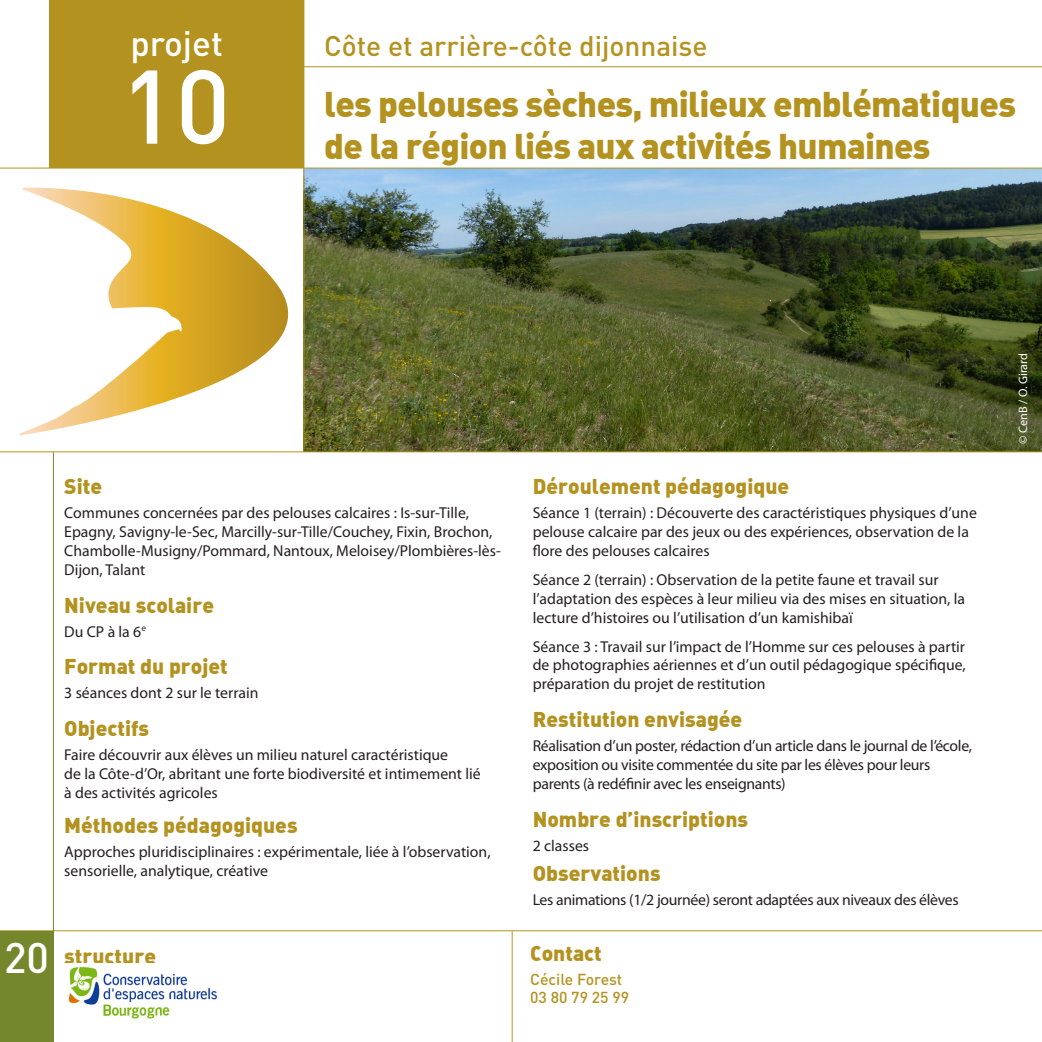
<style>
.page{position:relative;width:1042px;height:1042px;background:#fff}
.page>*{position:absolute;margin:0;border:0;box-sizing:border-box;transform-origin:0 0}
.t1{font:500 102.9px "DIN";color:#fff}
.t2{font:500 42.18px "DIN";color:#fff}
.t3{font:35px/42px "DIN Black Alternate";letter-spacing:-.02em;color:#b4921f}
.t4{font:500 35px "DIN";color:#fff}
.t5{font:500 28px "DIN";color:#b4921f}
.t6{font:21px "DIN Black Alternate";color:#b4921f}
.t7{font:15.75px/18.9px "Myriad Pro";color:#231f20}
.t8{font:15.75px/18.9px "Myriad Pro";letter-spacing:-.02em;color:#231f20}
.t9{font:500 15.75px/18.9px "DIN";color:#b4921f}
.t10{font:12.25px "Myriad Pro";color:#fff}
</style>
<div class="page">
<img style="left:304px;top:169px;width:738px;height:282px">
<div style="left:49px;top:0;width:254px;height:168px;background:#b4921f"></div>
<svg style="left:19px;top:188px;width:336px;height:247px"></svg>
<hr style="left:304px;top:66px;width:738px;height:1px;background:#b4921f">
<hr style="left:0;top:451px;width:1042px;height:1px;background:#b4921f">
<hr style="left:0;top:168px;width:1042px;height:1px;background:#b4921f">
<hr style="left:0;top:930px;width:1042px;height:1px;background:#b4921f">
<hr style="left:303px;top:0;width:1px;height:452px;background:#b4921f">
<hr style="left:512px;top:931px;width:1px;height:111px;background:#b4921f">
<img style="left:68px;top:966px;width:150px;height:53px">
<div style="left:0;top:931px;width:54px;height:111px;background:#74872c"></div>
<hr style="left:53px;top:452px;width:1px;height:590px;background:#74872c">
<h3 class="t4" style="left:131px;top:21px;width:94px">projet</h3>
<h1 class="t1" style="left:121px;top:41px;width:111px">10</h1>
<h3 class="t5" style="left:324px;top:28px;width:385px">Côte et arrière-côte dijonnaise</h3>
<h3 class="t3" style="left:324px;top:81px;width:693px">les pelouses sèches, milieux emblématiques de la région liés aux activités humaines</h3>
<h2 class="t2" style="left:4px;top:930px;width:46px">20</h2>
<h3 class="t6" style="left:64px;top:473px;width:39px">Site</h3>
<p class="t7" style="left:64px;top:503px;width:438px">Communes concernées par des pelouses calcaires : Is-sur-Tille, Epagny, Savigny-le-Sec, Marcilly-sur-Tille/Couchey, Fixin, Brochon, Chambolle-Musigny/Pommard, Nantoux, Meloisey/Plombières-lès-Dijon, Talant</p>
<h3 class="t6" style="left:64px;top:591px;width:151px">Niveau scolaire</h3>
<p class="t7" style="left:64px;top:622px;width:83px">Du CP à la 6<sup>e</sup></p>
<h3 class="t6" style="left:64px;top:653px;width:165px">Format du projet</h3>
<p class="t7" style="left:64px;top:683px;width:196px">3 séances dont 2 sur le terrain</p>
<h3 class="t6" style="left:64px;top:714px;width:86px">Objectifs</h3>
<p class="t7" style="left:64px;top:745px;width:418px">Faire découvrir aux élèves un milieu naturel caractéristique<br>de la Côte-d’Or, abritant une forte biodiversité et intimement lié à des activités agricoles</p>
<h3 class="t6" style="left:64px;top:811px;width:235px">Méthodes pédagogiques</h3>
<p class="t7" style="left:64px;top:842px;width:428px">Approches pluridisciplinaires : expérimentale, liée à l’observation, sensorielle, analytique, créative</p>
<h3 class="t6" style="left:533px;top:473px;width:258px">Déroulement pédagogique</h3>
<p class="t7" style="left:533px;top:503px;width:446px">Séance 1 (terrain) : Découverte des caractéristiques physiques d’une pelouse calcaire par des jeux ou des expériences, observation de la flore des pelouses calcaires</p>
<p class="t7" style="left:533px;top:570px;width:434px">Séance 2 (terrain) : Observation de la petite faune et travail sur l’adaptation des espèces à leur milieu via des mises en situation, la lecture d’histoires ou l’utilisation d’un kamishibaï</p>
<p class="t7" style="left:533px;top:636px;width:434px;text-align:justify">Séance 3 : Travail sur l’impact de l’Homme sur ces pelouses à partir de photographies aériennes et d’un outil pédagogique spécifique, préparation du projet de restitution</p>
<h3 class="t6" style="left:533px;top:705px;width:211px">Restitution envisagée</h3>
<p class="t8" style="left:533px;top:736px;width:441px">Réalisation d’un poster, rédaction d’un article dans le journal de l’école, exposition ou visite commentée du site par les élèves pour leurs parents (à redéfinir avec les enseignants)</p>
<h3 class="t6" style="left:533px;top:805px;width:217px">Nombre d’inscriptions</h3>
<p class="t7" style="left:533px;top:835px;width:58px">2 classes</p>
<h3 class="t6" style="left:533px;top:859px;width:129px">Observations</h3>
<p class="t8" style="left:533px;top:889px;width:427px">Les animations (1/2 journée) seront adaptées aux niveaux des élèves</p>
<h3 class="t6" style="left:64px;top:942px;width:93px">structure</h3>
<h3 class="t6" style="left:530px;top:939px;width:73px">Contact</h3>
<p class="t9" style="left:530px;top:969px;width:101px">Cécile Forest<br>03 80 79 25 99</p>
<p class="t10" style="left:1015px;top:444px;width:93px;rotate:-90deg">© CenB / O. Girard</p>
</div>
